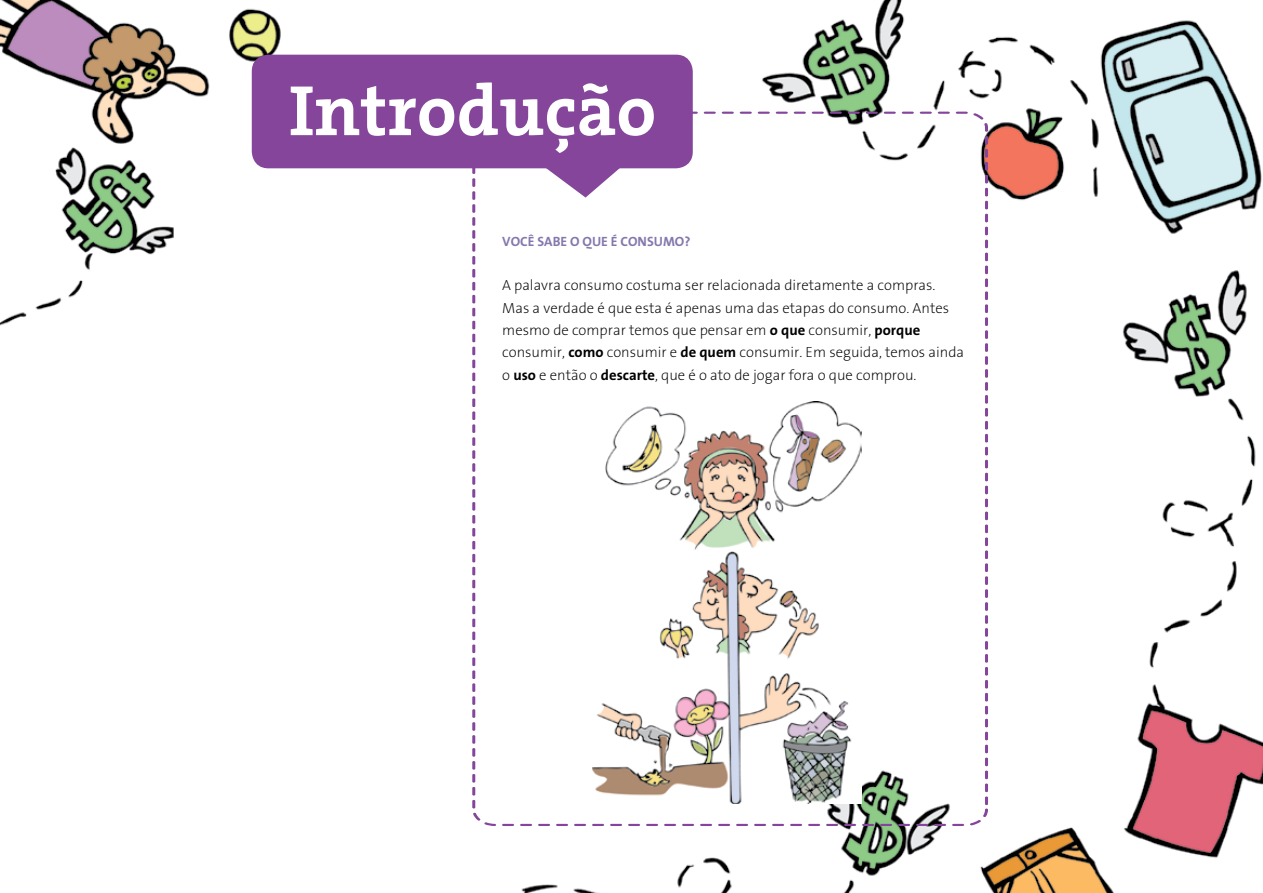
<style>
.page{position:relative;width:1263px;height:893px;background:#fff}
.page>*{position:absolute;margin:0;border:0;box-sizing:border-box;transform-origin:0 0}
.t1{font:700 72px "The Serif 7";color:#fff}
.t2{font:200 14.7px/22.4px "The Sans B2";color:#000}
.t3{font:700 13.5px "The Sans B7";color:#8578ae}
.s1{font-family:"The Sans B7";font-weight:700}
</style>
<div class="page">
<img style="left:0;top:0;width:1263px;height:893px">
<svg style="left:472px;top:112px;width:516px;height:714px"></svg>
<svg style="left:513px;top:168px;width:135px;height:30px"></svg>
<div style="left:252px;top:55px;width:441px;height:113px;background:#84459b;border-radius:17px"></div>
<img style="left:593px;top:402px;width:268px;height:402px">
<h1 class="t1" style="left:289px;top:50px;width:369px">Introdução</h1>
<p class="t3" style="left:502px;top:234px;width:190px">VOCÊ SABE O QUE É CONSUMO?</p>
<p class="t2" style="left:502px;top:275px;width:464px">A palavra consumo costuma ser relacionada diretamente a compras.<br>Mas a verdade é que esta é apenas uma das etapas do consumo. Antes mesmo de comprar temos que pensar em <span class="s1">o que</span> consumir, <span class="s1">porque </span>consumir, <span class="s1">como</span> consumir e <span class="s1">de quem</span> consumir. Em seguida, temos ainda o <span class="s1">uso</span> e então o <span class="s1">descarte</span>, que é o ato de jogar fora o que comprou.</p>
</div>
